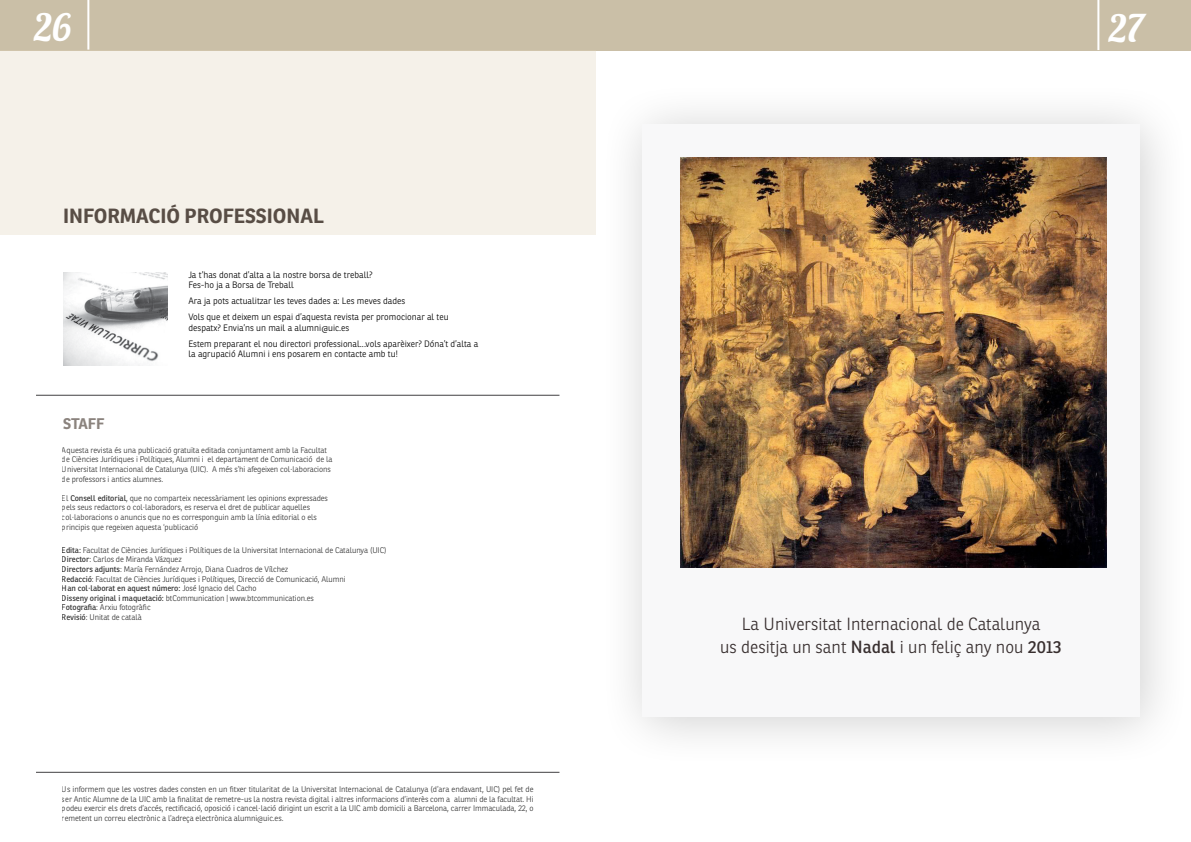
<style>
.page{position:relative;width:1191px;height:842px;background:#fff}
.page>*{position:absolute;margin:0;border:0;box-sizing:border-box;transform-origin:0 0}
.t1{font:37.6px "Lobster";color:#fff}
.t2{font:700 20px "Ronnia";color:#584d45}
.t3{font:300 17.1px/23.2px "Ronnia";color:#382f2f;text-align:center}
.t4{font:700 15px "Ronnia";color:#584d45}
.t5{font:300 9px/15.8px "Ronnia";color:#000}
.t6{font:300 8px/9.6px "Ronnia";letter-spacing:-.01em;color:#000}
.s1{font-weight:400}
</style>
<div class="page">
<div style="left:0;top:0;width:1191px;height:50px;background:#cabfa7"></div>
<div style="left:0;top:50px;width:595px;height:185px;background:#f5f1e9"></div>
<img style="left:64px;top:272px;width:104px;height:93px">
<hr style="left:36px;top:772px;width:523px;height:1px;background:#414042">
<hr style="left:36px;top:395px;width:523px;height:1px;background:#414042">
<div style="left:599px;top:81px;width:592px;height:688px;background:#000;opacity:.19"></div>
<div style="left:642px;top:125px;width:498px;height:592px;background:#f8f8f9"></div>
<img style="left:680px;top:157px;width:426px;height:411px">
<hr style="left:87px;top:0;width:2px;height:50px;background:#fff">
<hr style="left:1097px;top:0;width:2px;height:50px;background:#fff">
<h1 class="t1" style="left:34px;top:4px;width:39px">26</h1>
<h1 class="t1" style="left:1109px;top:4px;width:37px">27</h1>
<h2 class="t2" style="left:63px;top:205px;width:13px">INFORMACIÓ</h2>
<h2 class="t2" style="left:185px;top:205px;width:13px">PROFES</h2>
<h2 class="t2" style="left:256px;top:205px;width:23px">SIONAL</h2>
<h3 class="t4" style="left:63px;top:415px;width:43px">STAFF</h3>
<p class="t5" style="left:188px;top:270px;width:186px;line-height:10px">Ja t’has donat d’alta a la nostre borsa de treball?<br>Fes-ho ja a Borsa de Treball</p>
<p class="t5" style="left:188px;top:293px;width:262px">Ara ja pots actualitzar les teves dades a: Les meves dades<br>Vols que et deixem un espai d’aquesta revista per promocionar al teu</p>
<p class="t5" style="left:188px;top:320px;width:291px">despatx? Envia’ns un mail a alumni@uic.es<br>Estem preparant el nou directori professional...vols aparèixer? Dóna’t d’alta a</p>
<p class="t5" style="left:188px;top:347px;width:211px">la agrupació Alumni i ens posarem en contacte amb tu!</p>
<p class="t6" style="left:62px;top:445px;width:272px">Aquesta revista és una publicació gratuïta editada conjuntament amb la Facultat de Ciències Jurídiques i Polítiques, Alumni i el departament de Comunicació de la Universitat Internacional de Catalunya (UIC). A més s’hi afegeixen col·laboracions de professors i antics alumnes.</p>
<p class="t6" style="left:62px;top:493px;width:268px">El <span class="s1">Consell editorial</span>, que no comparteix necessàriament les opinions expressades pels seus redactors o col·laboradors, es reserva el dret de publicar aquelles col·laboracions o anuncis que no es corresponguin amb la línia editorial o els principis que regeixen aquesta ‘publicació</p>
<p class="t6" style="left:62px;top:545px;width:326px"><span class="s1">Edita:</span> Facultat de Ciències Jurídiques i Polítiques de la Universitat Internacional de Catalunya (UIC)<br><span class="s1">Director</span>: Carlos de Miranda Vázquez<br><span class="s1">Directors adjunts</span>: María Fernández Arrojo, Diana Cuadros de Vílchez<br><span class="s1">Redacció</span>: Facultat de Ciències Jurídiques i Polítiques, Direcció de Comunicació, Alumni<br><span class="s1">Han col·laborat en aquest número:</span> José Ignacio del Cacho<br><span class="s1">Disseny original i maquetació:</span> btCommunication | www.btcommunication.es<br><span class="s1">Fotografia</span>: Arxiu fotogràfic<br><span class="s1">Revisió</span>: Unitat de català</p>
<p class="t6" style="left:62px;top:785px;width:473px;text-align:justify">Us informem que les vostres dades consten en un fitxer titularitat de la Universitat Internacional de Catalunya (d’ara endavant, UIC) pel fet de ser Antic Alumne de la UIC amb la finalitat de remetre-us la nostra revista digital i altres informacions d’interès com a alumni de la facultat. Hi podeu exercir els drets d’accés, rectificació, oposició i cancel·lació dirigint un escrit a la UIC amb domicili a Barcelona, carrer Immaculada, 22, o remetent un correu electrònic a l’adreça electrònica alumni@uic.es.</p>
<h3 class="t3" style="left:720px;top:613px;width:343px">La U niversitat I nternacional de Catalunya<br>us desitja un sant <span class="s1">Nadal</span> i un feliç any nou <span class="s1">2013</span></h3>
</div>
